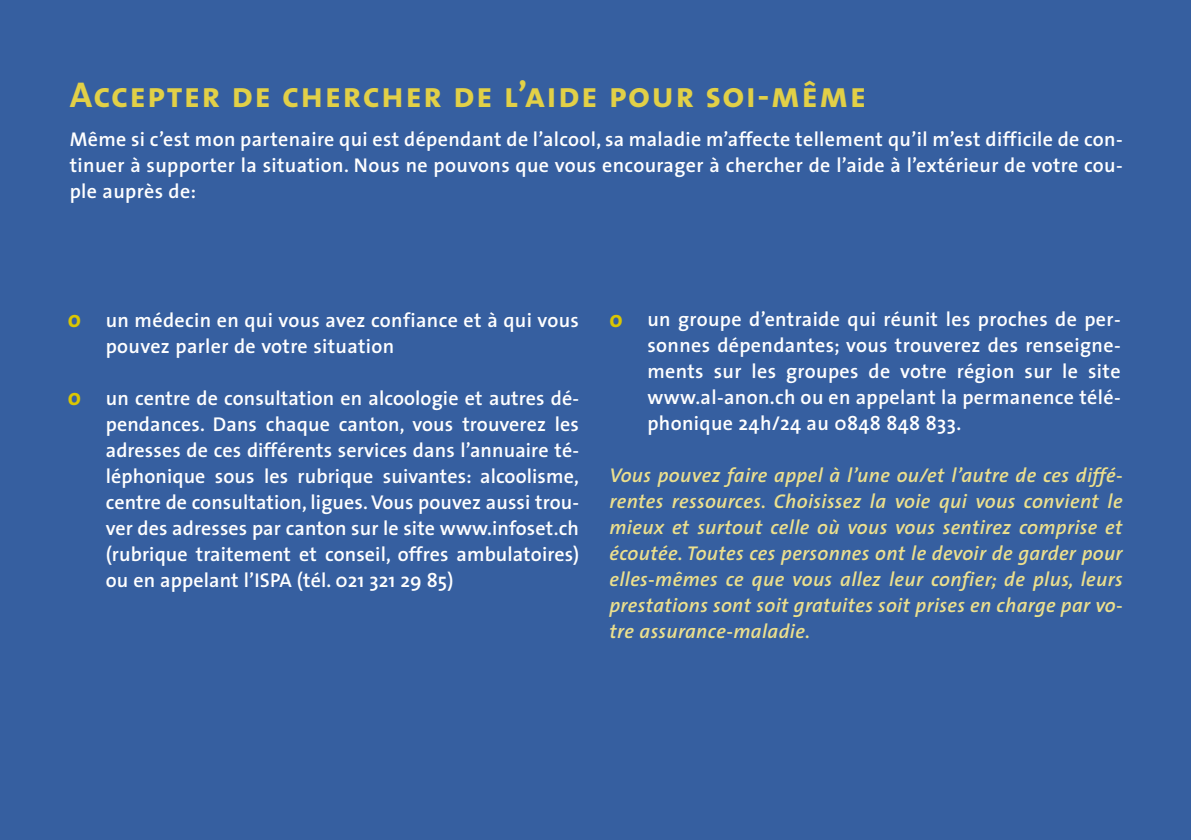
<style>
.page{position:relative;width:1191px;height:840px;background:#fff}
.page>*{position:absolute;margin:0;border:0;box-sizing:border-box;transform-origin:0 0}
.t1{font:36px "The Sans Bold Caps";letter-spacing:.035em;color:#e2d047}
.t2{font:700 24px "The Sans";color:#dac602}
.t3{font:600 20px/26px "The Sans";letter-spacing:.02em;color:#fff;text-align:justify}
.t4{font:italic 600 20px/26px "The Sans";letter-spacing:.02em;color:#ece08d;text-align:justify}
</style>
<div class="page">
<div style="left:0;top:1px;width:1190px;height:838px;background:#365fa0"></div>
<h1 class="t1" style="left:70px;top:73px;width:798px">Accepter de chercher de l’aide pour soi-même</h1>
<p class="t3" style="left:70px;top:128px;width:1054px">Même si c’est mon partenaire qui est dépendant de l’alcool, sa maladie m’affecte tellement qu’il m’est difficile de con&shy;tinuer à supporter la situation. Nous ne pouvons que vous encourager à chercher de l’aide à l’extérieur de votre cou&shy;ple auprès de:</p>
<p class="t2" style="left:68px;top:309px;width:15px">o</p>
<p class="t2" style="left:68px;top:387px;width:15px">o</p>
<p class="t3" style="left:106px;top:308px;width:475px">un médecin en qui vous avez confiance et à qui vous pouvez parler de votre situation</p>
<p class="t3" style="left:106px;top:386px;width:475px">un centre de consultation en alcoologie et autres dé&shy;pendances. Dans chaque canton, vous trouverez les adresses de ces différents services dans l’annuaire té&shy;léphonique sous les rubrique suivantes: alcoolisme, centre de consultation, ligues. Vous pouvez aussi trou&shy;ver des adresses par canton sur le site www.infoset.ch (rubrique traitement et conseil, offres ambulatoires) ou en appelant l’ISPA (tél. 021 321 29 85)</p>
<p class="t2" style="left:609px;top:309px;width:15px">o</p>
<p class="t3" style="left:647px;top:307px;width:475px">un groupe d’entraide qui réunit les proches de per&shy;sonnes dépendantes; vous trouverez des renseigne&shy;ments sur les groupes de votre région sur le site www.al-anon.ch ou en appelant la permanence télé&shy;phonique 24h/24 au 0848 848 833.</p>
<p class="t4" style="left:609px;top:463px;width:515px">Vous pouvez faire appel à l’une ou/et l’autre de ces diffé&shy;rentes ressources. Choisissez la voie qui vous convient le mieux et surtout celle où vous vous sentirez comprise et écoutée. Toutes ces personnes ont le devoir de garder pour elles-mêmes ce que vous allez leur confier; de plus, leurs prestations sont soit gratuites soit prises en charge par vo&shy;tre assurance-maladie.</p>
</div>
